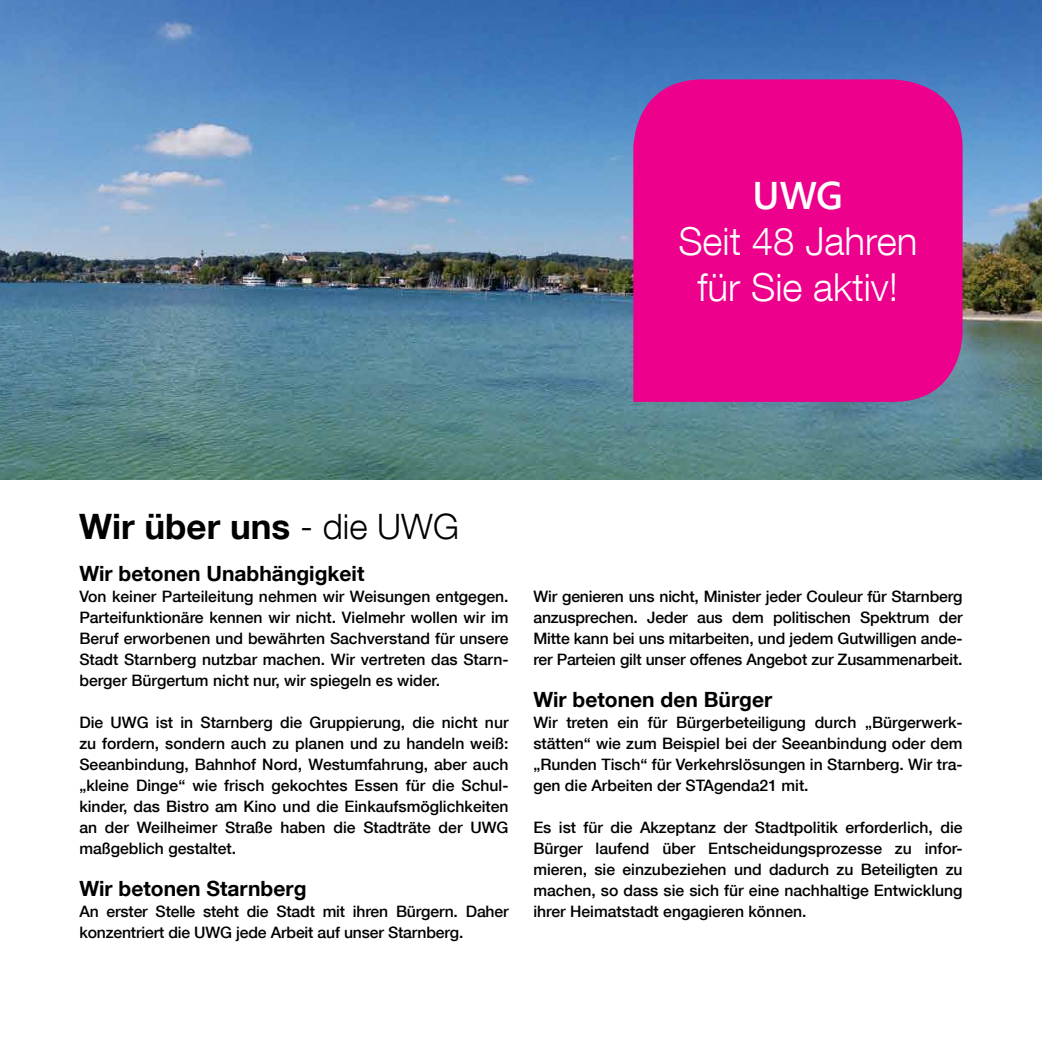
<style>
.page{position:relative;width:1042px;height:1042px;background:#fff}
.page>*{position:absolute;margin:0;border:0;box-sizing:border-box;transform-origin:0 0}
.t1{font:300 38.5px/46.2px "Helvetica Neue LT Com";color:#fff;text-align:center}
.t2{font:700 38.5px "Yu Gothic UI";color:#fff}
.t3{font:700 35px "Helvetica Neue LT Com";color:#000}
.t4{font:700 21px "Helvetica Neue LT Com";color:#000}
.t5{font:500 15.75px/21px "Helvetica Neue LT Com";color:#000;text-align:justify}
.s1{font-weight:300}
</style>
<div class="page">
<img style="left:0;top:0;width:1042px;height:480px">
<div style="left:633px;top:79px;width:329px;height:323px;background:#ec008c"></div>
<h1 class="t2" style="left:752px;top:173px;width:92px">UWG</h1>
<h1 class="t1" style="left:678px;top:217px;width:240px">Seit 48 Jahren für Sie aktiv!</h1>
<h2 class="t3" style="left:79px;top:504px;width:381px">Wir über uns <span class="s1">- die UWG</span></h2>
<h3 class="t4" style="left:79px;top:560px;width:287px">Wir betonen Unabhängigkeit</h3>
<p class="t5" style="left:79px;top:585px;width:431px">Von keiner Parteileitung nehmen wir Weisungen entgegen.<br>Parteifunktionäre kennen wir nicht. Vielmehr wollen wir im Beruf erworbenen und bewährten Sachverstand für unsere Stadt Starnberg nutzbar machen. Wir vertreten das Starn&shy;berger Bürgertum nicht nur, wir spiegeln es wider.</p>
<p class="t5" style="left:79px;top:711px;width:431px">Die UWG ist in Starnberg die Gruppierung, die nicht nur zu fordern, sondern auch zu planen und zu handeln weiß:<br>Seeanbindung, Bahnhof Nord, Westumfahrung, aber auch „kleine Dinge“ wie frisch gekochtes Essen für die Schul&shy;kinder, das Bistro am Kino und die Einkaufsmöglichkeiten an der Weilheimer Straße haben die Stadträte der UWG maßgeblich gestaltet.</p>
<h3 class="t4" style="left:79px;top:875px;width:229px">Wir betonen Starnberg</h3>
<p class="t5" style="left:79px;top:900px;width:431px">An erster Stelle steht die Stadt mit ihren Bürgern. Daher konzentriert die UWG jede Arbeit auf unser Starnberg.</p>
<p class="t5" style="left:533px;top:585px;width:431px">Wir genieren uns nicht, Minister jeder Couleur für Starnberg anzusprechen. Jeder aus dem politischen Spektrum der Mitte kann bei uns mitarbeiten, und jedem Gutwilligen ande&shy;rer Parteien gilt unser offenes Angebot zur Zusammenarbeit.</p>
<h3 class="t4" style="left:533px;top:686px;width:240px">Wir betonen den Bürger</h3>
<p class="t5" style="left:533px;top:711px;width:431px">Wir treten ein für Bürgerbeteiligung durch „Bürgerwerk&shy;stätten“ wie zum Beispiel bei der Seeanbindung oder dem „Runden Tisch“ für Verkehrslösungen in Starnberg. Wir tra&shy;gen die Arbeiten der STAgenda21 mit.</p>
<p class="t5" style="left:533px;top:816px;width:431px">Es ist für die Akzeptanz der Stadtpolitik erforderlich, die Bürger laufend über Entscheidungsprozesse zu infor&shy;mieren, sie einzubeziehen und dadurch zu Beteiligten zu machen, so dass sie sich für eine nachhaltige Entwicklung ihrer Heimatstadt engagieren können.</p>
</div>
